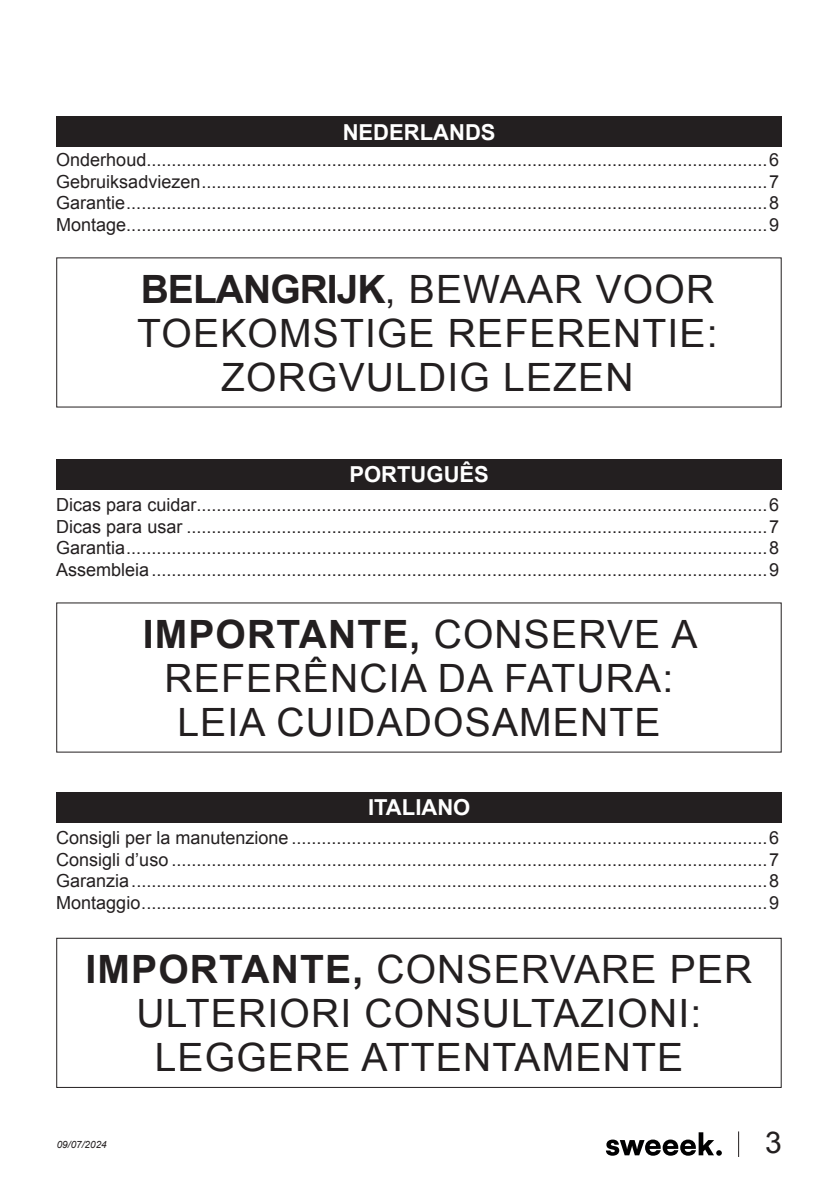
<style>
.page{position:relative;width:840px;height:1191px;background:#fff}
.page>*{position:absolute;margin:0;border:0;box-sizing:border-box;transform-origin:0 0}
.t1{font:39px/44px "Arial";letter-spacing:.03em;color:#231f20;text-align:center}
.t2{font:700 39px "Arial";letter-spacing:.03em;color:#231f20}
.t3{font:30px "Arial";color:#231f20}
.t4{font:700 22px "Arial";color:#fff}
.TITRE-TDM-9PT{font:18px "Arial";color:#231f20}
.t5{font:italic 10px "Arial";color:#231f20}
.s1{font-weight:700}
.s2{font-weight:400}
</style>
<div class="page">
<svg style="left:606px;top:1132px;width:115px;height:23px"></svg>
<div style="left:56px;top:117px;width:725px;height:30px;background:#231f20"></div>
<div style="left:56px;top:459px;width:725px;height:30px;background:#231f20"></div>
<div style="left:56px;top:791px;width:725px;height:31px;background:#231f20"></div>
<div style="left:56px;top:937px;width:725px;height:151px;border:1px solid #231f20"></div>
<p class="t4" style="left:342px;top:118px;width:154px">NEDERLANDS</p>
<p class="TITRE-TDM-9PT" style="left:56px;top:148px;width:723px">Onderhoud............................................................................................................................6</p>
<p class="TITRE-TDM-9PT" style="left:56px;top:170px;width:723px">Gebruiksadviezen.................................................................................................................7</p>
<p class="TITRE-TDM-9PT" style="left:56px;top:191px;width:723px">Garantie................................................................................................................................8</p>
<p class="TITRE-TDM-9PT" style="left:56px;top:213px;width:723px">Montage................................................................................................................................9</p>
<p class="t1" style="left:141px;top:267px;width:574px"><span class="s1">BELANGRIJK</span>, BEWAAR VOOR</p>
<p class="t1" style="left:137px;top:311px;width:581px">TOEKOMSTIGE REFERENTIE:<br>ZORGVULDIG LEZEN</p>
<p class="t4" style="left:349px;top:460px;width:141px">PORTUGUÊS</p>
<p class="TITRE-TDM-9PT" style="left:56px;top:493px;width:723px">Dicas para cuidar..................................................................................................................6</p>
<p class="TITRE-TDM-9PT" style="left:56px;top:515px;width:723px">Dicas para usar ....................................................................................................................7</p>
<p class="TITRE-TDM-9PT" style="left:56px;top:536px;width:723px">Garantia................................................................................................................................8</p>
<p class="TITRE-TDM-9PT" style="left:56px;top:558px;width:723px">Assembleia...........................................................................................................................9</p>
<p class="t2" style="left:143px;top:608px;width:556px">IMPORTANTE, <span class="s2">CONSERVE A</span></p>
<p class="t1" style="left:164px;top:656px;width:510px">REFERÊNCIA DA FATURA:</p>
<p class="t1" style="left:177px;top:700px;width:484px">LEIA CUIDADOSAMENTE</p>
<p class="t4" style="left:368px;top:793px;width:104px">ITALIANO</p>
<p class="TITRE-TDM-9PT" style="left:56px;top:826px;width:723px">Consigli per la manutenzione ...............................................................................................6</p>
<p class="TITRE-TDM-9PT" style="left:56px;top:847px;width:723px">Consigli d’uso .......................................................................................................................7</p>
<p class="TITRE-TDM-9PT" style="left:56px;top:869px;width:723px">Garanzia...............................................................................................................................8</p>
<p class="TITRE-TDM-9PT" style="left:56px;top:891px;width:723px">Montaggio.............................................................................................................................9</p>
<p class="t1" style="left:85px;top:947px;width:668px"><span class="s1">IMPORTANTE,</span> CONSERVARE PER<br>ULTERIORI CONSULTAZIONI:</p>
<p class="t1" style="left:155px;top:1035px;width:529px">LEGGERE ATTENTAMENTE</p>
<p class="t5" style="left:57px;top:1137px;width:52px">09/07/2024</p>
<h2 class="t3" style="left:764px;top:1123px;width:18px">3</h2>
</div>
